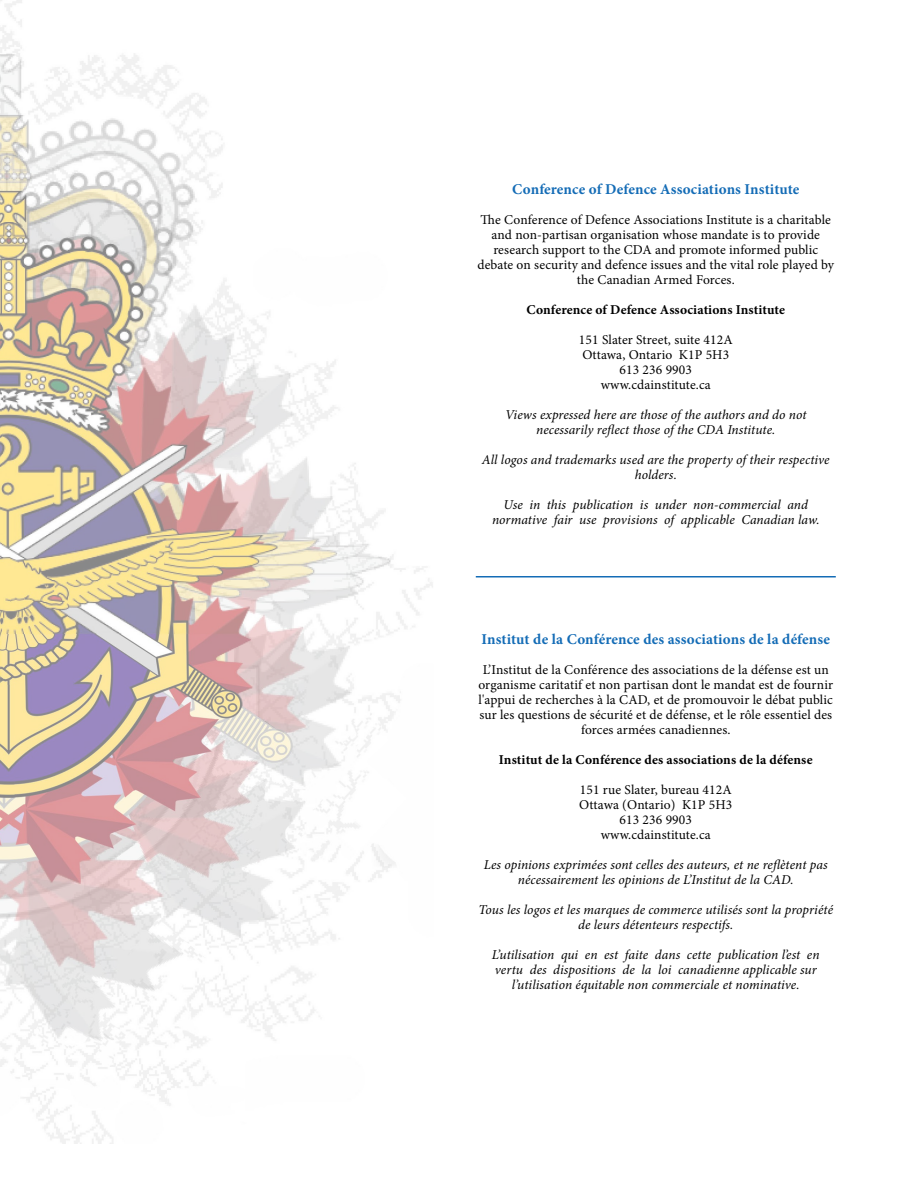
<style>
.page{position:relative;width:918px;height:1188px;background:#fff}
.page>*{position:absolute;margin:0;border:0;box-sizing:border-box;transform-origin:0 0}
.t1{font:700 15px "Minion Pro";letter-spacing:.01em;color:#146cb6}
.t2{font:13.5px/15px "Minion Pro";letter-spacing:.01em;color:#000;text-align:center}
.t3{font:italic 13.5px/15px "Minion Pro";color:#000;text-align:center}
.t4{font:700 13.5px "Minion Pro";letter-spacing:.01em;color:#000}
</style>
<div class="page">
<img style="left:0;top:0;width:433px;height:1144px">
<hr style="left:476px;top:576px;width:360px;height:2px;background:#146cb6">
<p class="t1" style="left:512px;top:179px;width:289px">Conference of Defence Associations Institute</p>
<p class="t2" style="left:477px;top:212px;width:358px">The Conference of Defence Associations Institute is a charitable and non-partisan organisation whose mandate is to provide research support to the CDA and promote informed public debate on security and defence issues and the vital role played by the Canadian Armed Forces.</p>
<p class="t4" style="left:527px;top:300px;width:260px">Conference of Defence Associations Institute</p>
<p class="t2" style="left:579px;top:332px;width:155px">151 Slater Street, suite 412A<br>Ottawa, Ontario K1P 5H3<br>613 236 9903 www.cdainstitute.ca</p>
<p class="t3" style="left:505px;top:407px;width:303px">Views expressed here are those of the authors and do not necessarily reflect those of the CDA Institute.</p>
<p class="t3" style="left:482px;top:452px;width:349px">All logos and trademarks used are the property of their respective holders.</p>
<p class="t3" style="left:492px;top:497px;width:329px">Use in this publication is under non-commercial and normative fair use provisions of applicable Canadian law.</p>
<p class="t1" style="left:482px;top:629px;width:350px">Institut de la Conférence des associations de la défense</p>
<p class="t2" style="left:478px;top:662px;width:356px">L’Institut de la Conférence des associations de la défense est un organisme caritatif et non partisan dont le mandat est de fournir l'appui de recherches à la CAD, et de promouvoir le débat public sur les questions de sécurité et de défense, et le rôle essentiel des forces armées canadiennes.</p>
<p class="t4" style="left:499px;top:750px;width:315px">Institut de la Conférence des associations de la défense</p>
<p class="t2" style="left:579px;top:782px;width:155px">151 rue Slater, bureau 412A<br>Ottawa (Ontario) K1P 5H3<br>613 236 9903 www.cdainstitute.ca</p>
<p class="t3" style="left:484px;top:857px;width:345px">Les opinions exprimées sont celles des auteurs, et ne reflètent pas nécessairement les opinions de L’Institut de la CAD.</p>
<p class="t3" style="left:479px;top:902px;width:356px">Tous les logos et les marques de commerce utilisés sont la propriété de leurs détenteurs respectifs.</p>
<p class="t3" style="left:492px;top:947px;width:329px">L’utilisation qui en est faite dans cette publication l’est en vertu des dispositions de la loi canadienne applicable sur l’utilisation équitable non commerciale et nominative.</p>
</div>
